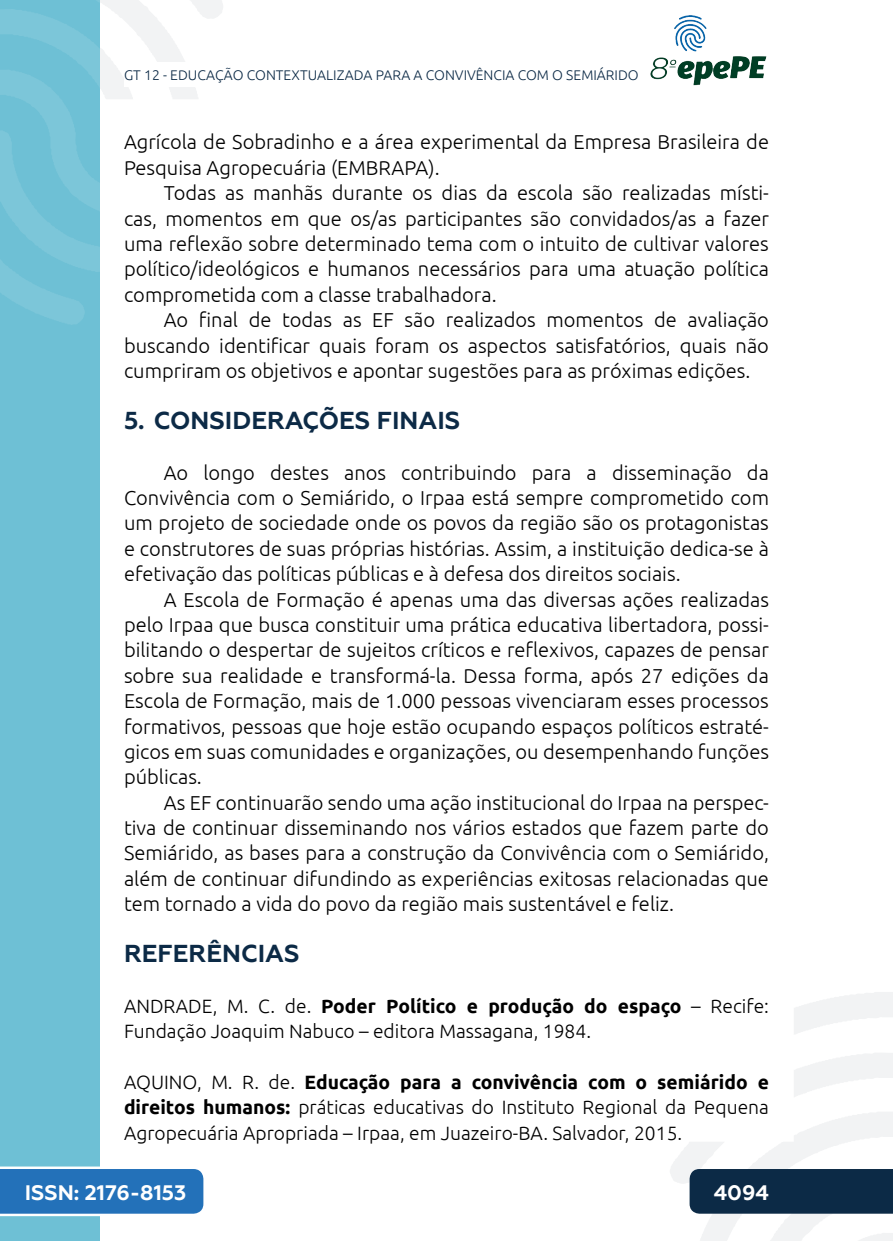
<style>
.page{position:relative;width:893px;height:1241px;background:#fff}
.page>*{position:absolute;margin:0;border:0;box-sizing:border-box;transform-origin:0 0}
._3_SUBTÍTULO{font:700 24.5px "Geometria";color:#0c2a46}
.t1{font:700 21px "Geometria";color:#fff}
._5_CORPO{font:300 20.12px/25.4px "Ubuntu";color:#000;text-align:justify}
._11_REFERENCIAS{font:300 19.25px/25.4px "Ubuntu";color:#000}
.t2{font:300 14px "Ubuntu";color:#0c2a46}
.s1{font-weight:700}
</style>
<div class="page">
<svg style="left:670px;top:992px;width:223px;height:248px"></svg>
<svg style="left:99px;top:0;width:124px;height:324px"></svg>
<img style="left:650px;top:15px;width:117px;height:71px">
<div style="left:0;top:0;width:99px;height:1240px;background:#6ec0d5"></div>
<svg style="left:0;top:0;width:99px;height:325px"></svg>
<svg style="left:0;top:1166px;width:203px;height:49px;background:#367dbf"></svg>
<div style="left:690px;top:1168px;width:203px;height:45px;background:#0c2a46"></div>
<div style="left:124px;top:62px;width:516px;height:25px;background:#fff"></div>
<p class="t2" style="left:124px;top:66px;width:516px">GT 12 - EDUCAÇÃO CONTEXTUALIZADA PARA A CONVIVÊNCIA COM O SEMIÁRIDO</p>
<p class="_5_CORPO" style="left:124px;top:129px;width:646px">Agrícola de Sobradinho e a área experimental da Empresa Brasileira de<br>Pesquisa Agropecuária (EMBRAPA).</p>
<p class="_5_CORPO" style="left:124px;top:180px;width:646px;text-indent:40px">Todas as manhãs durante os dias da escola são realizadas místi&shy;cas, momentos em que os/as participantes são convidados/as a fazer uma reflexão sobre determinado tema com o intuito de cultivar valores político/ideológicos e humanos necessários para uma atuação política comprometida com a classe trabalhadora.</p>
<p class="_5_CORPO" style="left:124px;top:307px;width:646px;text-indent:40px">Ao final de todas as EF são realizados momentos de avaliação buscando identificar quais foram os aspectos satisfatórios, quais não cumpriram os objetivos e apontar sugestões para as próximas edições.</p>
<p class="_3_SUBTÍTULO" style="left:124px;top:405px;width:338px">5. CONSIDERAÇÕES FINAIS</p>
<p class="_5_CORPO" style="left:124px;top:459px;width:646px;text-indent:40px">Ao longo destes anos contribuindo para a disseminação da Convivência com o Semiárido, o Irpaa está sempre comprometido com um projeto de sociedade onde os povos da região são os protagonistas e construtores de suas próprias histórias. Assim, a instituição dedica-se à efetivação das políticas públicas e à defesa dos direitos sociais.</p>
<p class="_5_CORPO" style="left:124px;top:586px;width:646px;text-indent:40px">A Escola de Formação é apenas uma das diversas ações realizadas pelo Irpaa que busca constituir uma prática educativa libertadora, possi&shy;bilitando o despertar de sujeitos críticos e reflexivos, capazes de pensar sobre sua realidade e transformá-la. Dessa forma, após 27 edições da Escola de Formação, mais de 1.000 pessoas vivenciaram esses processos formativos, pessoas que hoje estão ocupando espaços políticos estraté&shy;gicos em suas comunidades e organizações, ou desempenhando funções públicas.</p>
<p class="_5_CORPO" style="left:124px;top:789px;width:646px;text-indent:40px">As EF continuarão sendo uma ação institucional do Irpaa na perspec&shy;tiva de continuar disseminando nos vários estados que fazem parte do Semiárido, as bases para a construção da Convivência com o Semiárido, além de continuar difundindo as experiências exitosas relacionadas que tem tornado a vida do povo da região mais sustentável e feliz.</p>
<p class="_3_SUBTÍTULO" style="left:124px;top:938px;width:177px">REFERÊNCIAS</p>
<p class="_11_REFERENCIAS" style="left:124px;top:992px;width:646px">ANDRADE, M. C. de. <span class="s1">Poder Político e produção do espaço</span> – Recife:<br>Fundação Joaquim Nabuco – editora Massagana, 1984.</p>
<p class="_11_REFERENCIAS" style="left:124px;top:1068px;width:646px;text-align:justify">AQUINO, M. R. de. <span class="s1">Educação para a convivência com o semiárido e direitos humanos:</span> práticas educativas do Instituto Regional da Pequena Agropecuária Apropriada – Irpaa, em Juazeiro-BA. Salvador, 2015.</p>
<p class="t1" style="left:25px;top:1179px;width:163px">ISSN: 2176-8153</p>
<p class="t1" style="left:714px;top:1179px;width:57px">4094</p>
</div>
